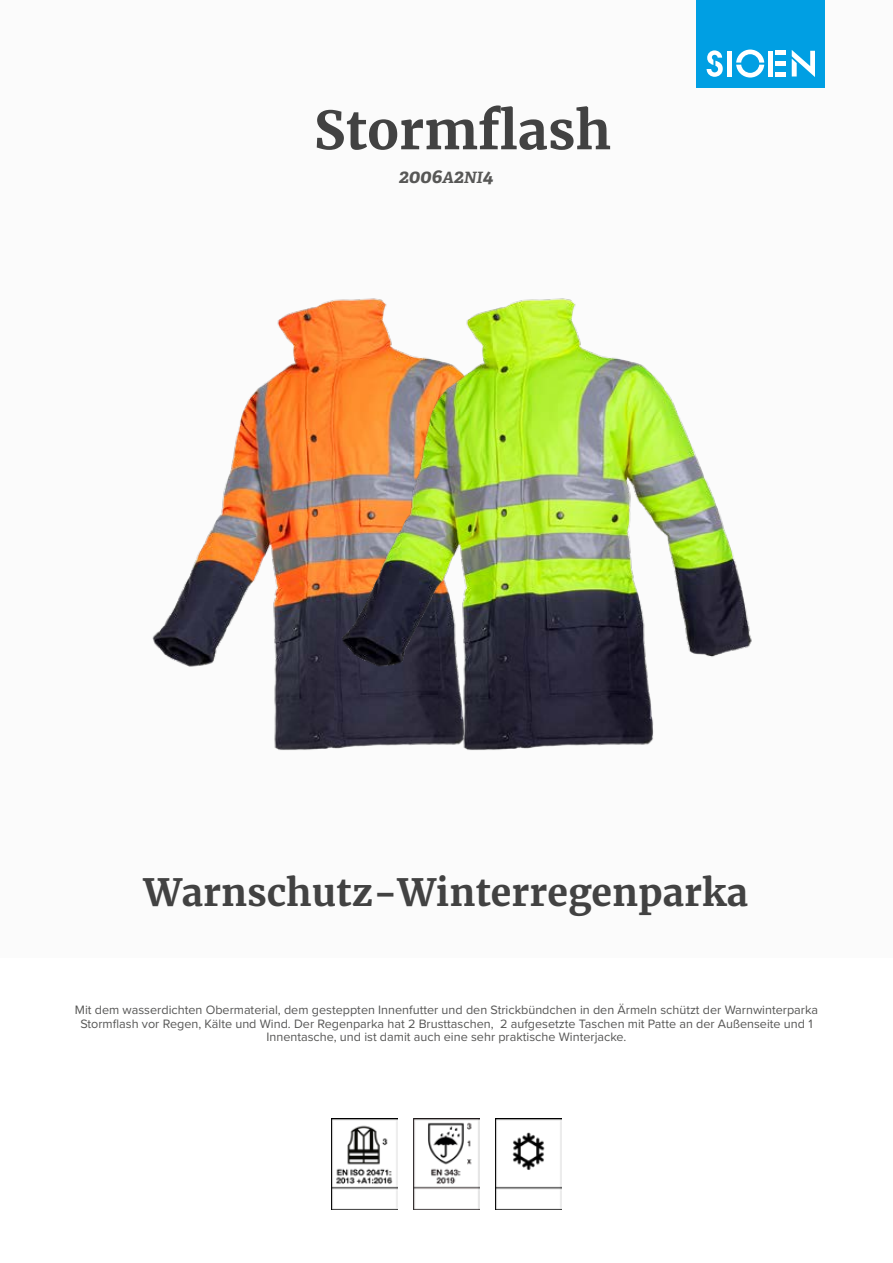
<style>
.page{position:relative;width:893px;height:1263px;background:#fff}
.page>*{position:absolute;margin:0;border:0;box-sizing:border-box;transform-origin:0 0}
.t1{font:700 52.5px "Merriweather";color:#424242}
.t2{font:700 37.5px "Merriweather";color:#424242}
.t3{font:italic 700 19.5px "Adelle";color:#575756}
.t4{font:12.6px/13.6px "Proxima Nova";color:#575756;text-align:center}
.s1{font-size:15.6px}
</style>
<div class="page">
<div style="left:0;top:0;width:893px;height:957px;background:#fbfbfb"></div>
<div style="left:697px;top:0;width:128px;height:88px;background:#009fe3"></div>
<svg style="left:707px;top:50px;width:16px;height:27px"></svg>
<svg style="left:736px;top:50px;width:28px;height:28px"></svg>
<div style="left:727px;top:51px;width:5px;height:26px;background:#fff"></div>
<div style="left:768px;top:51px;width:5px;height:26px;background:#fff"></div>
<div style="left:775px;top:72px;width:11px;height:5px;background:#fff"></div>
<div style="left:775px;top:61px;width:11px;height:5px;background:#fff"></div>
<hr style="left:775px;top:51px;width:11px;height:4px;background:#fff">
<svg style="left:792px;top:50px;width:23px;height:27px"></svg>
<img style="left:331px;top:1118px;width:66px;height:92px">
<img style="left:413px;top:1118px;width:67px;height:92px">
<img style="left:495px;top:1118px;width:67px;height:92px">
<img style="left:152px;top:311px;width:146px;height:439px">
<img style="left:298px;top:298px;width:454px;height:452px">
<h1 class="t1" style="left:314px;top:97px;width:299px">Stormflash</h1>
<h3 class="t3" style="left:399px;top:164px;width:96px">2006<span class="s1">A</span>2<span class="s1">NI</span>4</h3>
<h2 class="t2" style="left:144px;top:868px;width:606px">Warnschutz-Winterregenparka</h2>
<p class="t4" style="left:75px;top:1002px;width:745px">Mit dem wasserdichten Obermaterial, dem gesteppten Innenfutter und den Strickbündchen in den Ärmeln schützt der Warnwinterparka<br>Stormflash vor Regen, Kälte und Wind. Der Regenparka hat 2 Brusttaschen, 2 aufgesetzte Taschen mit Patte an der Außenseite und 1<br>Innentasche, und ist damit auch eine sehr praktische Winterjacke.</p>
</div>
